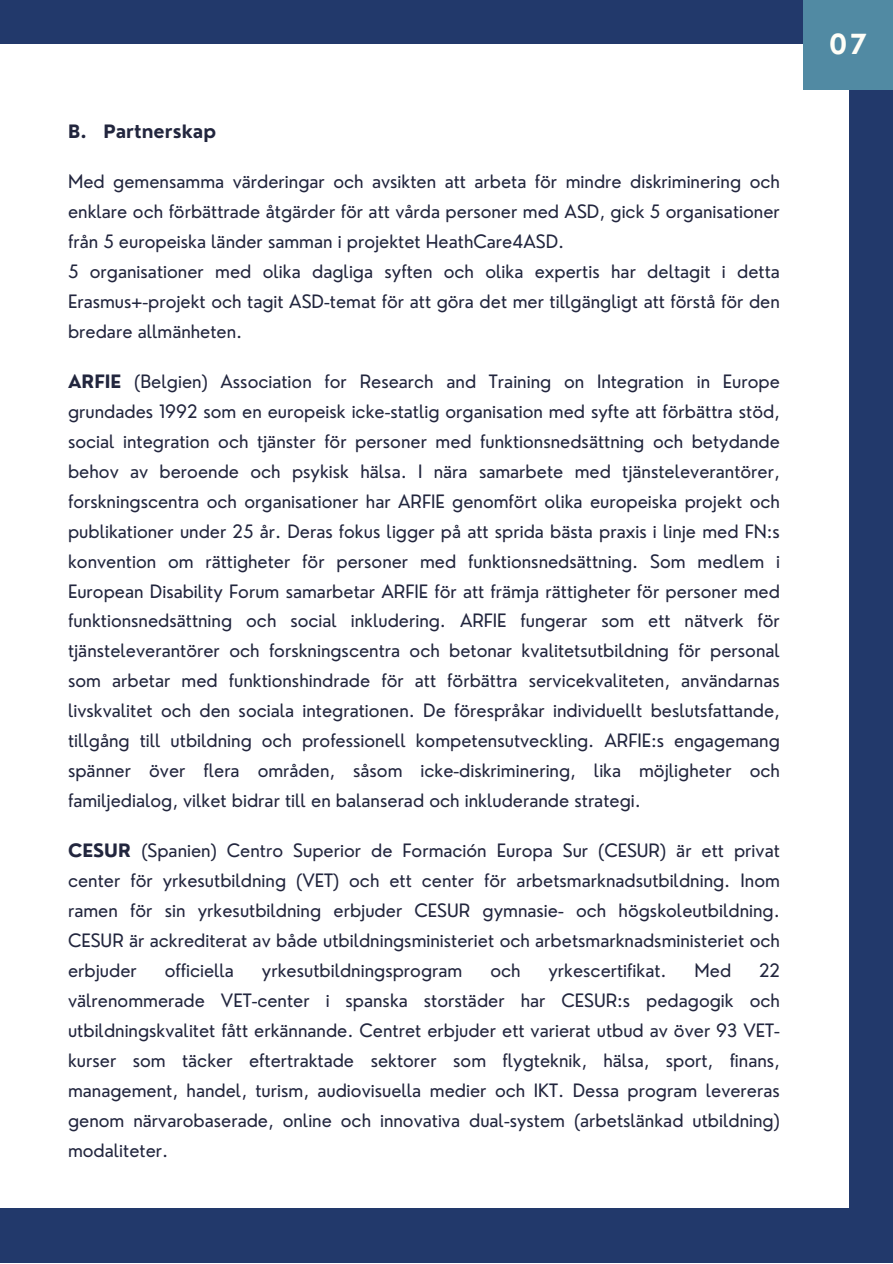
<style>
.page{position:relative;width:893px;height:1264px;background:#fff}
.page>*{position:absolute;margin:0;border:0;box-sizing:border-box;transform-origin:0 0}
.t1{font:700 27px "Nourd";color:#fffef7}
.t2{font:18px/30px "Nourd";color:#22263e;text-align:justify}
.t3{font:700 18px "Nourd";color:#22263e}
.s1{font-weight:700}
</style>
<div class="page">
<div style="left:0;top:0;width:892px;height:1262px;background:#22396b"></div>
<div style="left:0;top:45px;width:848px;height:1163px;background:#fff"></div>
<div style="left:803px;top:0;width:89px;height:89px;background:#518aa3"></div>
<p class="t3" style="left:68px;top:120px;width:150px">B. Partnerskap</p>
<p class="t2" style="left:68px;top:166px;width:713px">Med gemensamma värderingar och avsikten att arbeta för mindre diskriminering och enklare och förbättrade åtgärder för att vårda personer med ASD, gick 5 organisationer från 5 europeiska länder samman i projektet HeathCare4ASD.</p>
<p class="t2" style="left:68px;top:256px;width:713px">5 organisationer med olika dagliga syften och olika expertis har deltagit i detta Erasmus+-projekt och tagit ASD-temat för att göra det mer tillgängligt att förstå för den bredare allmänheten.</p>
<p class="t2" style="left:68px;top:366px;width:713px"><span class="s1">ARFIE</span> (Belgien) Association for Research and Training on Integration in Europe grundades 1992 som en europeisk icke-statlig organisation med syfte att förbättra stöd, social integration och tjänster för personer med funktionsnedsättning och betydande behov av beroende och psykisk hälsa. I nära samarbete med tjänsteleverantörer, forskningscentra och organisationer har ARFIE genomfört olika europeiska projekt och publikationer under 25 år. Deras fokus ligger på att sprida bästa praxis i linje med FN:s konvention om rättigheter för personer med funktionsnedsättning. Som medlem i European Disability Forum samarbetar ARFIE för att främja rättigheter för personer med funktionsnedsättning och social inkludering. ARFIE fungerar som ett nätverk för tjänsteleverantörer och forskningscentra och betonar kvalitetsutbildning för personal som arbetar med funktionshindrade för att förbättra servicekvaliteten, användarnas livskvalitet och den sociala integrationen. De förespråkar individuellt beslutsfattande, tillgång till utbildning och professionell kompetensutveckling. ARFIE:s engagemang spänner över flera områden, såsom icke-diskriminering, lika möjligheter och familjedialog, vilket bidrar till en balanserad och inkluderande strategi.</p>
<p class="t2" style="left:68px;top:835px;width:713px"><span class="s1">CESUR</span> (Spanien) Centro Superior de Formación Europa Sur (CESUR) är ett privat center för yrkesutbildning (VET) och ett center för arbetsmarknadsutbildning. Inom ramen för sin yrkesutbildning erbjuder CESUR gymnasie- och högskoleutbildning.<br>CESUR är ackrediterat av både utbildningsministeriet och arbetsmarknadsministeriet och erbjuder</p>
<p class="t2" style="left:165px;top:955px;width:71px">officiella</p>
<p class="t2" style="left:262px;top:955px;width:202px">yrkesutbildningsprogram</p>
<p class="t2" style="left:490px;top:955px;width:32px">och</p>
<p class="t2" style="left:548px;top:955px;width:120px">yrkescertifikat.</p>
<p class="t2" style="left:694px;top:955px;width:38px">Med</p>
<p class="t2" style="left:68px;top:955px;width:713px;text-indent:691px">22 välrenommerade VET-center i spanska storstäder har CESUR:s pedagogik och utbildningskvalitet fått erkännande. Centret erbjuder ett varierat utbud av över 93 VET&shy;kurser som täcker eftertraktade sektorer som flygteknik, hälsa, sport, finans, management, handel, turism, audiovisuella medier och IKT. Dessa program levereras genom närvarobaserade, online och innovativa dual-system (arbetslänkad utbildning) modaliteter.</p>
<p class="t1" style="left:828px;top:27px;width:40px">07</p>
</div>
